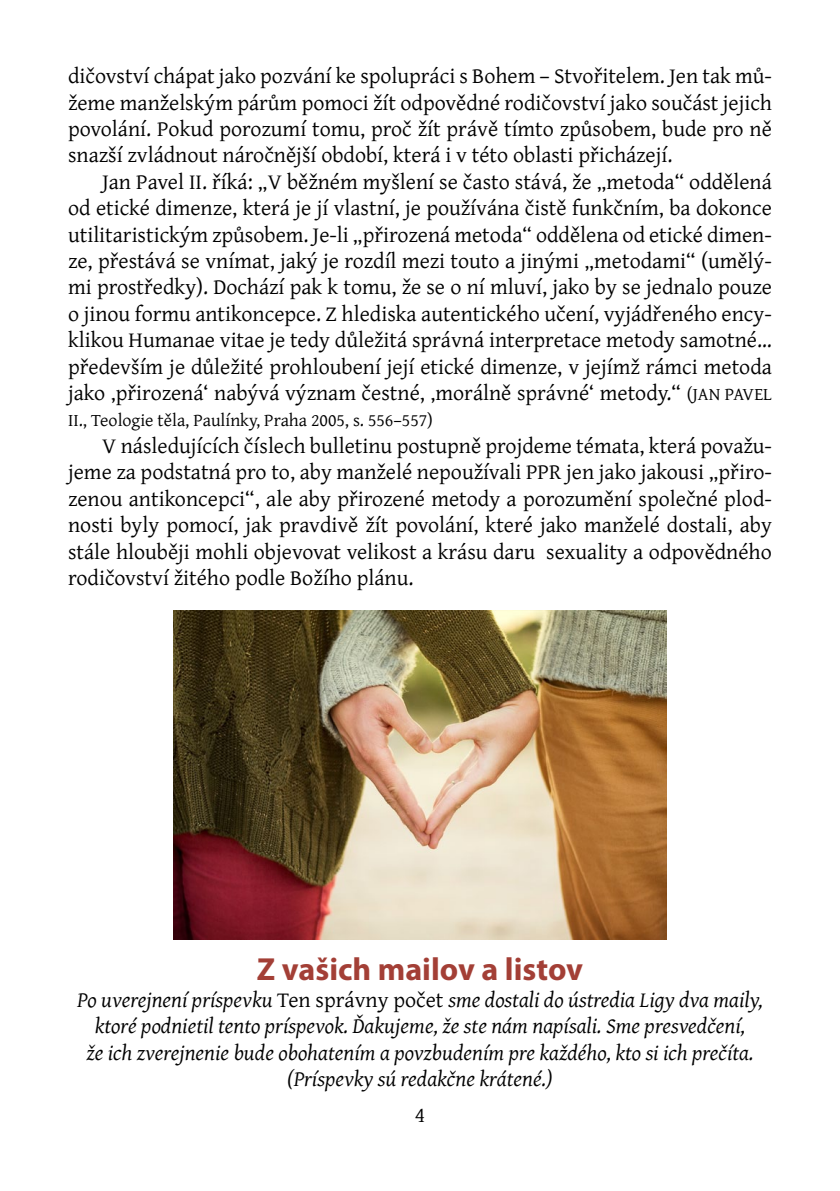
<style>
.page{position:relative;width:840px;height:1191px;background:#fff}
.page>*{position:absolute;margin:0;border:0;box-sizing:border-box;transform-origin:0 0}
.t1{font:700 32px "Myriad Pro";color:#a33f36}
.t2{font:22px/26.4px "Gentium Plus";color:#000;text-align:justify}
.t3{font:italic 22px/26.4px "Gentium Plus";color:#000;text-align:center}
.t4{font:18px "Gentium Plus";color:#000}
.s1{font-size:18px}
.s2{font-style:normal}
</style>
<div class="page">
<img style="left:173px;top:610px;width:493px;height:329px">
<p class="t2" style="left:68px;top:61px;width:705px">dičovství chápat jako pozvání ke spolupráci s Bohem – Stvořitelem. Jen tak mů&shy;žeme manželským párům pomoci žít odpovědné rodičovství jako součást jejich povolání. Pokud porozumí tomu, proč žít právě tímto způsobem, bude pro ně snazší zvládnout náročnější období, která i v této oblasti přicházejí.</p>
<p class="t2" style="left:68px;top:167px;width:705px;text-indent:34px">Jan Pavel II. říká: „V běžném myšlení se často stává, že „metoda“ oddělená od etické dimenze, která je jí vlastní, je používána čistě funkčním, ba dokonce utilitaristickým způsobem. Je-li „přirozená metoda“ oddělena od etické dimen&shy;ze, přestává se vnímat, jaký je rozdíl mezi touto a jinými „metodami“ (umělý&shy;mi prostředky). Dochází pak k tomu, že se o ní mluví, jako by se jednalo pouze o jinou formu antikoncepce. Z hlediska autentického učení, vyjádřeného ency&shy;klikou Humanae vitae je tedy důležitá správná interpretace metody samotné… především je důležité prohloubení její etické dimenze, v jejímž rámci metoda jako ‚přirozená‘ nabývá význam čestné, ‚morálně správné‘ metody.“ <span class="s1">(JAN PAVEL</span></p>
<p class="t4" style="left:68px;top:403px;width:366px">II., Teologie těla, Paulínky, Praha 2005, s. 556–557)</p>
<p class="t2" style="left:68px;top:431px;width:705px;text-indent:34px">V následujících číslech bulletinu postupně projdeme témata, která považu&shy;jeme za podstatná pro to, aby manželé nepoužívali PPR jen jako jakousi „přiro&shy;zenou antikoncepci“, ale aby přirozené metody a porozumění společné plod&shy;nosti byly pomocí, jak pravdivě žít povolání, které jako manželé dostali, aby stále hlouběji mohli objevovat velikost a krásu daru sexuality a odpovědného rodičovství žitého podle Božího plánu.</p>
<h1 class="t1" style="left:257px;top:948px;width:327px">Z vašich mailov a listov</h1>
<p class="t3" style="left:77px;top:984px;width:687px">Po uverejnení príspevku <span class="s2">Ten správny počet</span> sme dostali do ústredia Ligy dva maily, ktoré podnietil tento príspevok. Ďakujeme, že ste nám napísali. Sme presvedčení,<br>že ich zverejnenie bude obohatením a povzbudením pre každého, kto si ich prečíta. (Príspevky sú redakčne krátené.)</p>
<p class="t2" style="left:414px;top:1099px;width:12px">4</p>
</div>
